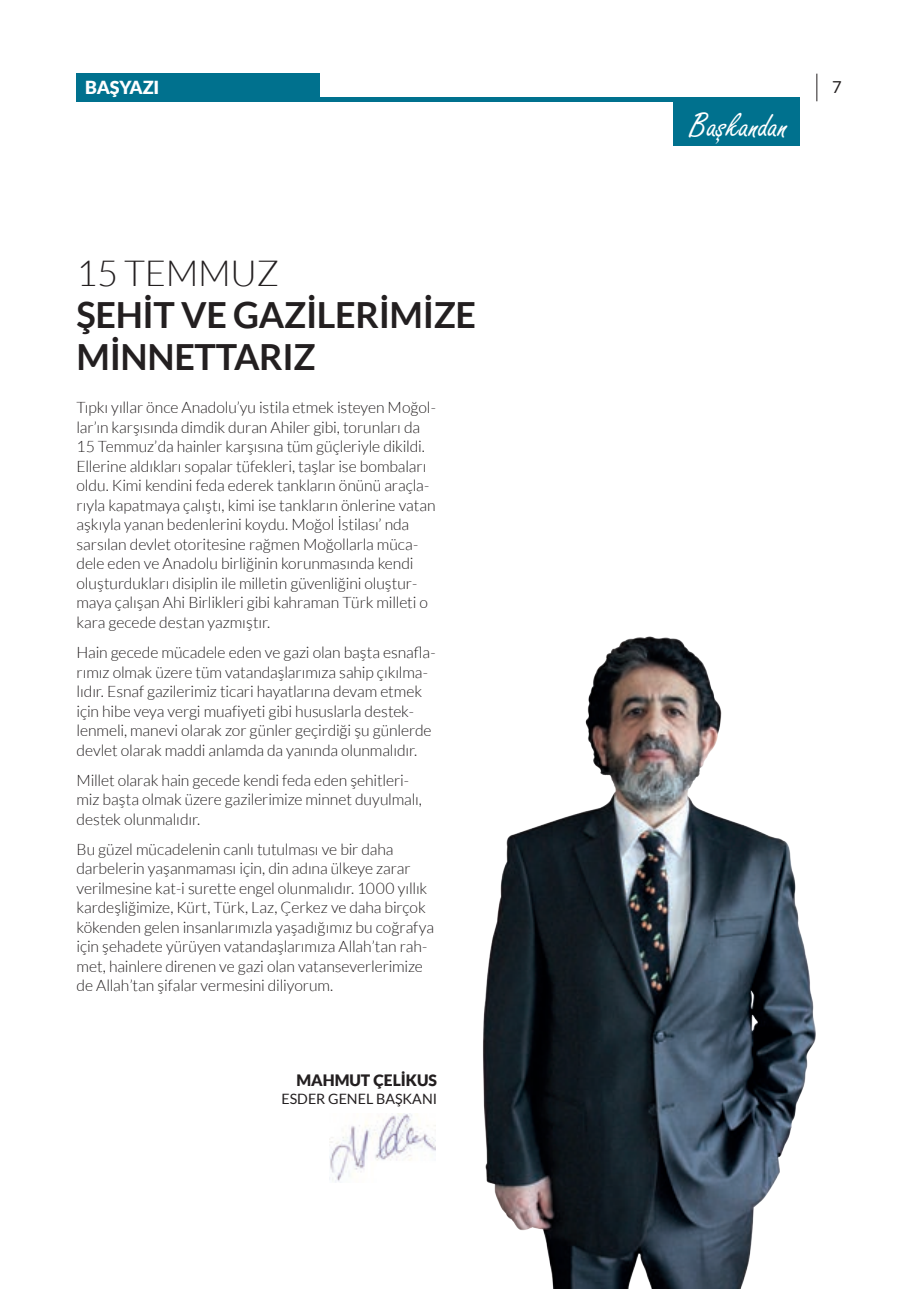
<style>
.page{position:relative;width:906px;height:1289px;background:#fff}
.page>*{position:absolute;margin:0;border:0;box-sizing:border-box;transform-origin:0 0}
.t1{font:700 36px/42px "Lato TR";letter-spacing:-.01em;color:#231f20}
.t2{font:300 36px "Lato TR";letter-spacing:-.01em;color:#231f20}
.t3{font:35.1px "Free Style Script";color:#fff}
.t4{font:900 18px "Lato TR";letter-spacing:-.01em;color:#fff}
.t5{font:16.5px "Lato TR";color:#231f20}
.t6{font:300 15.75px/19.5px "Lato TR";letter-spacing:-.005em;color:#231f20}
.t7{font:900 15.75px "Lato TR";color:#231f20}
.t8{font:14.25px "Lato TR";color:#231f20}
</style>
<div class="page">
<svg style="left:816px;top:74px;width:1px;height:27px"></svg>
<hr style="left:77px;top:97px;width:723px;height:4px;background:#00718e">
<div style="left:77px;top:74px;width:243px;height:27px;background:#00718e"></div>
<div style="left:674px;top:97px;width:126px;height:48px;background:#00718e"></div>
<img style="left:483px;top:636px;width:333px;height:652px">
<img style="left:329px;top:1113px;width:107px;height:69px">
<p class="t4" style="left:85px;top:77px;width:76px">BAŞYAZI</p>
<p class="t5" style="left:832px;top:78px;width:11px">7</p>
<h1 class="t2" style="left:77px;top:253px;width:204px">15 TEMMUZ</h1>
<h1 class="t1" style="left:77px;top:293px;width:401px">ŞEHİT VE GAZİLERİMİZE<br>MİNNETTARIZ</h1>
<p class="t6" style="left:77px;top:398px;width:361px">Tıpkı yıllar önce Anadolu’yu istila etmek isteyen Moğol&shy;lar’ın karşısında dimdik duran Ahiler gibi, torunları da 15 Temmuz’da hainler karşısına tüm güçleriyle dikildi.<br>Ellerine aldıkları sopalar tüfekleri, taşlar ise bombaları oldu. Kimi kendini feda ederek tankların önünü araçla&shy;rıyla kapatmaya çalıştı, kimi ise tankların önlerine vatan aşkıyla yanan bedenlerini koydu. Moğol İstilası’ nda sarsılan devlet otoritesine rağmen Moğollarla müca&shy;dele eden ve Anadolu birliğinin korunmasında kendi oluşturdukları disiplin ile milletin güvenliğini oluştur&shy;maya çalışan Ahi Birlikleri gibi kahraman Türk milleti o kara gecede destan yazmıştır.</p>
<p class="t6" style="left:77px;top:642px;width:361px">Hain gecede mücadele eden ve gazi olan başta esnafla&shy;rımız olmak üzere tüm vatandaşlarımıza sahip çıkılma&shy;lıdır. Esnaf gazilerimiz ticari hayatlarına devam etmek için hibe veya vergi muafiyeti gibi hususlarla destek&shy;lenmeli, manevi olarak zor günler geçirdiği şu günlerde devlet olarak maddi anlamda da yanında olunmalıdır.</p>
<p class="t6" style="left:77px;top:770px;width:347px">Millet olarak hain gecede kendi feda eden şehitleri&shy;miz başta olmak üzere gazilerimize minnet duyulmalı, destek olunmalıdır.</p>
<p class="t6" style="left:77px;top:839px;width:359px">Bu güzel mücadelenin canlı tutulması ve bir daha darbelerin yaşanmaması için, din adına ülkeye zarar verilmesine kat-i surette engel olunmalıdır. 1000 yıllık kardeşliğimize, Kürt, Türk, Laz, Çerkez ve daha birçok kökenden gelen insanlarımızla yaşadığımız bu coğrafya için şehadete yürüyen vatandaşlarımıza Allah’tan rah&shy;met, hainlere direnen ve gazi olan vatanseverlerimize de Allah’tan şifalar vermesini diliyorum.</p>
<p class="t7" style="left:296px;top:1071px;width:142px">MAHMUT ÇELİKUS</p>
<p class="t8" style="left:281px;top:1090px;width:157px">ESDER GENEL BAŞKANI</p>
<h2 class="t3" style="left:690px;top:103px;width:98px">Başkandan</h2>
</div>
